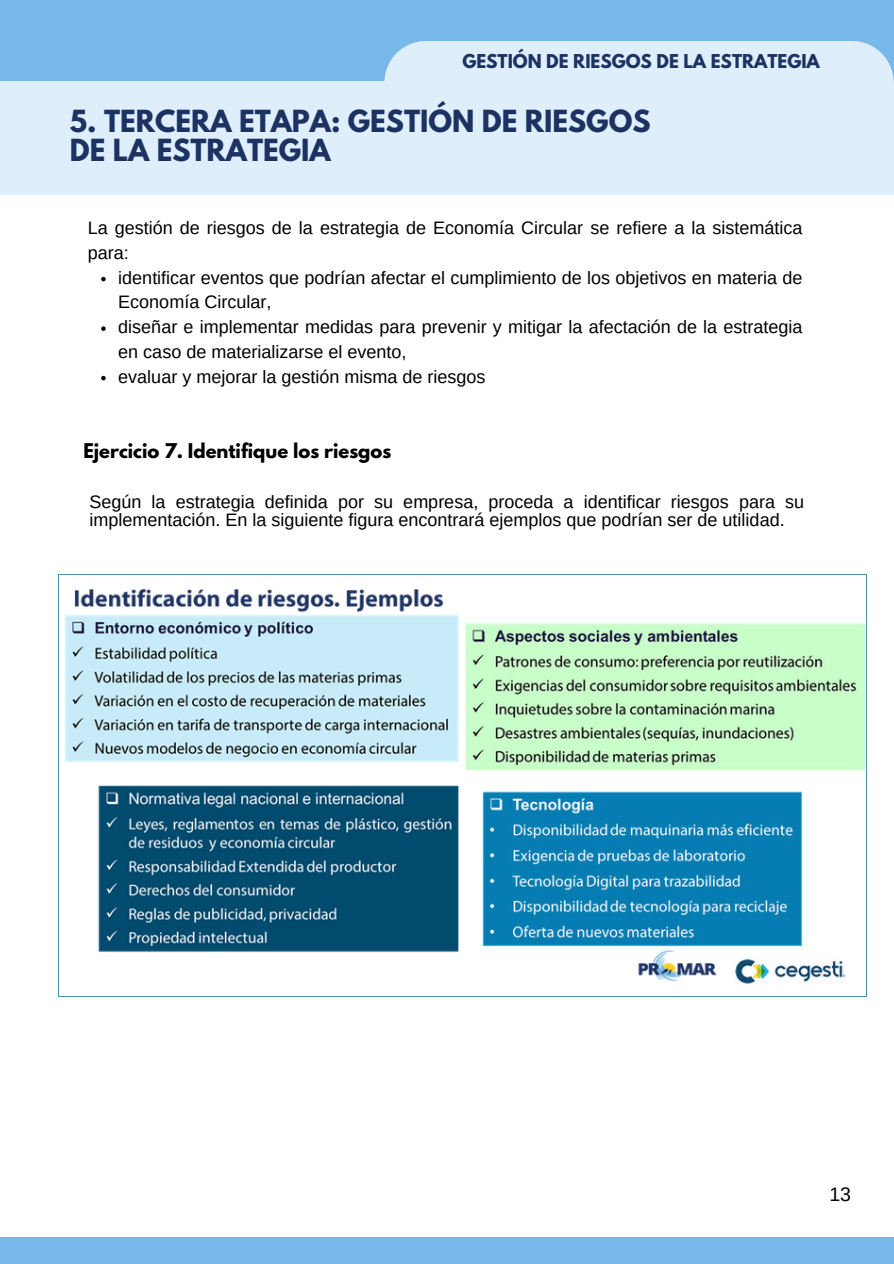
<style>
.page{position:relative;width:894px;height:1264px;background:#fff}
.page>*{position:absolute;margin:0;border:0;box-sizing:border-box;transform-origin:0 0}
.t1{font:700 27px/28.2px "League Spartan";color:#1c3262}
.t2{font:19.5px "Arimo";color:#000}
.t3{font:18px/24.8px "Arimo";color:#000}
.t4{font:700 18px "League Spartan";color:#000}
.t5{font:700 16.95px "League Spartan";color:#1c3262}
</style>
<div class="page">
<div style="left:0;top:0;width:893px;height:82px;background:#79b9e9"></div>
<div style="left:384px;top:41px;width:509px;height:40px;background:#deeefa"></div>
<div style="left:0;top:1236px;width:893px;height:27px;background:#79b9e9"></div>
<div style="left:0;top:81px;width:893px;height:114px;background:#deeefa"></div>
<img style="left:58px;top:574px;width:808px;height:422px">
<svg style="left:101px;top:277px;width:5px;height:4px"></svg>
<svg style="left:101px;top:326px;width:5px;height:5px"></svg>
<svg style="left:101px;top:376px;width:5px;height:4px"></svg>
<h1 class="t5" style="left:462px;top:53px;width:359px">GESTIÓN DE RIESGOS DE LA ESTRATEGIA</h1>
<h3 class="t1" style="left:70px;top:111px;width:582px">5. TERCERA ETAPA: GESTIÓN DE RIESGOS<br>DE LA ESTRATEGIA</h3>
<p class="t3" style="left:88px;top:215px;width:716px">La gestión de riesgos de la estrategia de Economía Circular se refiere a la sistemática para:</p>
<p class="t3" style="left:118px;top:265px;width:685px">identificar eventos que podrían afectar el cumplimiento de los objetivos en materia de<br>Economía Circular,</p>
<p class="t3" style="left:118px;top:314px;width:685px">diseñar e implementar medidas para prevenir y mitigar la afectación de la estrategia en caso de materializarse el evento,</p>
<p class="t3" style="left:118px;top:364px;width:368px">evaluar y mejorar la gestión misma de riesgos</p>
<p class="t4" style="left:83px;top:441px;width:309px">Ejercicio 7. Identifique los riesgos</p>
<p class="t3" style="left:89px;top:493px;width:716px;line-height:18px">Según la estrategia definida por su empresa, proceda a identificar riesgos para su implementación. En la siguiente figura encontrará ejemplos que podrían ser de utilidad.</p>
<p class="t2" style="left:829px;top:1183px;width:23px">13</p>
</div>
